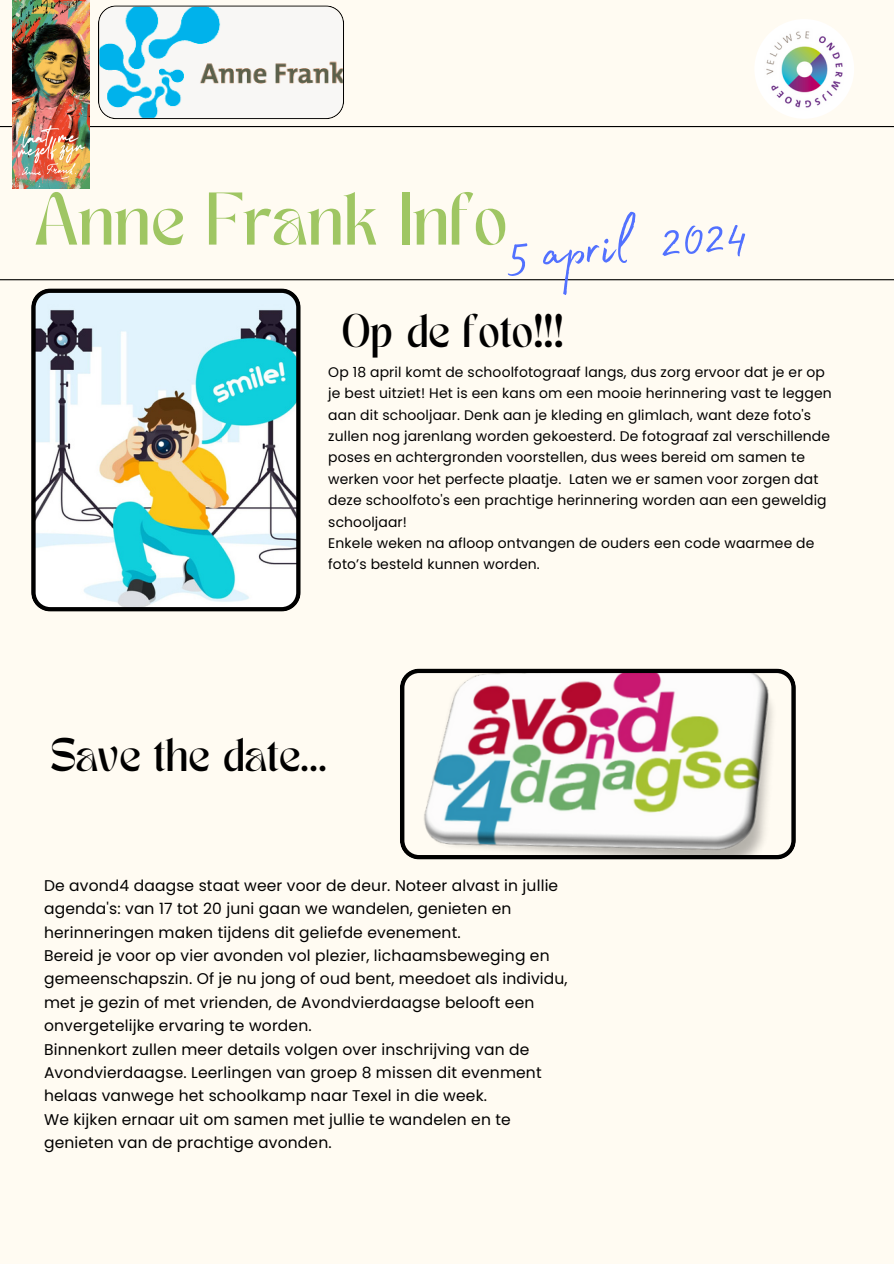
<style>
.page{position:relative;width:894px;height:1264px;background:#fff}
.page>*{position:absolute;margin:0;border:0;box-sizing:border-box;transform-origin:0 0}
.t1{font:72.45px "Madelyn Fill";color:#5271ff}
.t2{font:52.05px "TANMERINGUE";color:#9fc663}
.t3{font:33px "TANMERINGUE";color:#000}
.t4{font:15.45px/23.4px "Poppins";letter-spacing:.01em;color:#000}
.t5{font:13.95px/21.5px "Poppins";letter-spacing:.01em;color:#000}
</style>
<div class="page">
<div style="left:0;top:0;width:893px;height:1263px;background:#fffbf2"></div>
<hr style="left:0;top:279px;width:893px;height:1px;background:#000">
<hr style="left:0;top:126px;width:893px;height:1px;background:#000">
<svg style="left:31px;top:288px;width:269px;height:323px"></svg>
<img style="left:755px;top:19px;width:98px;height:99px">
<svg style="left:98px;top:5px;width:246px;height:114px"></svg>
<svg style="left:400px;top:668px;width:395px;height:191px"></svg>
<img style="left:12px;top:1px;width:78px;height:188px">
<h2 class="t2" style="left:34px;top:192px;width:474px">Anne Frank Info</h2>
<p class="t1" style="left:501px;top:201px;width:243px;rotate:-5deg">5 april 2024</p>
<h3 class="t3" style="left:342px;top:314px;width:223px">Op de foto!!!</h3>
<p class="t5" style="left:328px;top:361px;width:505px">Op 18 april komt de schoolfotograaf langs, dus zorg ervoor dat je er op je best uitziet! Het is een kans om een mooie herinnering vast te leggen aan dit schooljaar. Denk aan je kleding en glimlach, want deze foto's zullen nog jarenlang worden gekoesterd. De fotograaf zal verschillende poses en achtergronden voorstellen, dus wees bereid om samen te werken voor het perfecte plaatje. Laten we er samen voor zorgen dat deze schoolfoto's een prachtige herinnering worden aan een geweldig schooljaar!</p>
<p class="t5" style="left:328px;top:532px;width:487px">Enkele weken na afloop ontvangen de ouders een code waarmee de foto’s besteld kunnen worden.</p>
<h4 class="t3" style="left:51px;top:737px;width:278px">Save the date...</h4>
<p class="t4" style="left:44px;top:873px;width:525px">De avond4 daagse staat weer voor de deur. Noteer alvast in jullie agenda's: van 17 tot 20 juni gaan we wandelen, genieten en herinneringen maken tijdens dit geliefde evenement.<br>Bereid je voor op vier avonden vol plezier, lichaamsbeweging en gemeenschapszin. Of je nu jong of oud bent, meedoet als individu, met je gezin of met vrienden, de Avondvierdaagse belooft een onvergetelijke ervaring te worden.<br>Binnenkort zullen meer details volgen over inschrijving van de Avondvierdaagse. Leerlingen van groep 8 missen dit evenment helaas vanwege het schoolkamp naar Texel in die week.<br>We kijken ernaar uit om samen met jullie te wandelen en te genieten van de prachtige avonden.</p>
</div>
